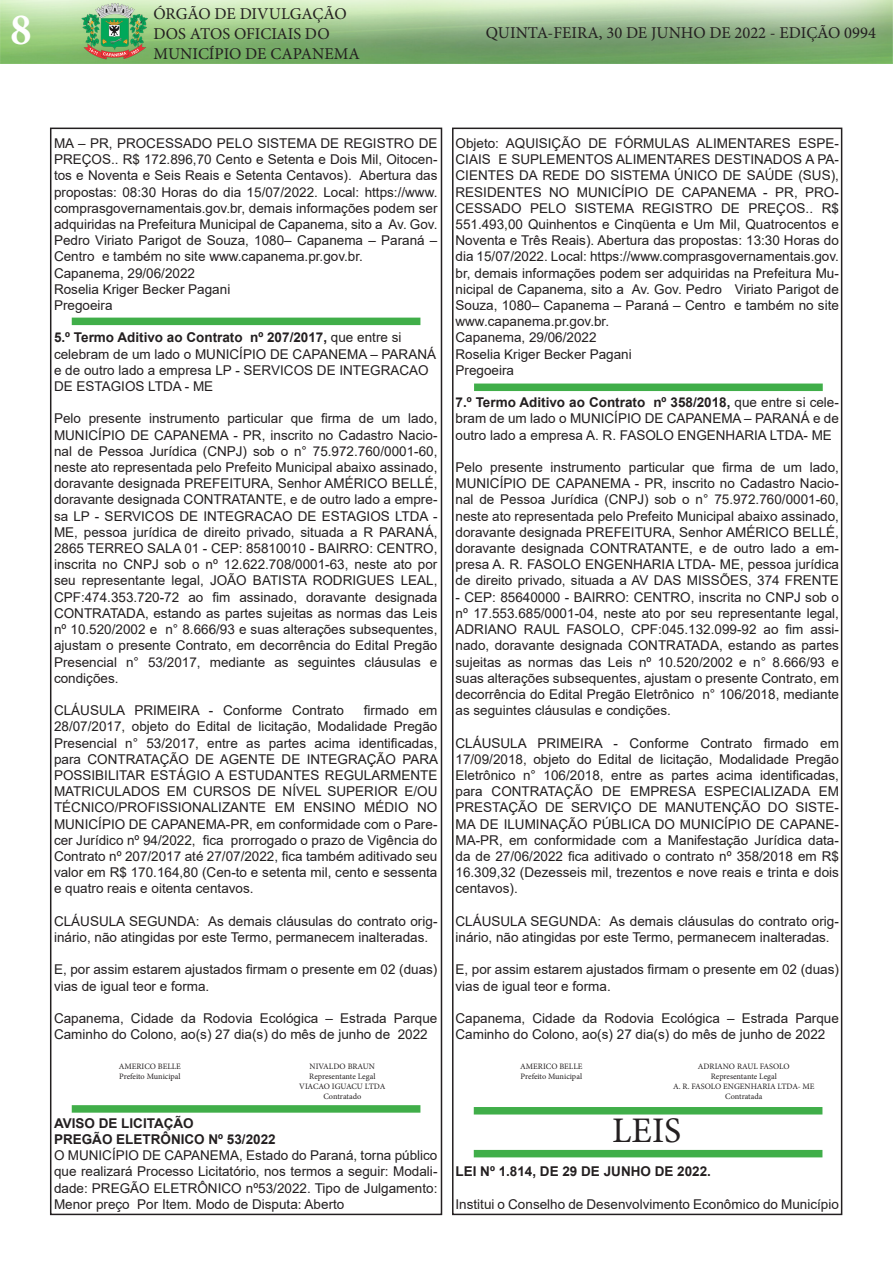
<style>
.page{position:relative;width:893px;height:1263px;background:#fff}
.page>*{position:absolute;margin:0;border:0;box-sizing:border-box;transform-origin:0 0}
.t1{font:700 condensed 45px "Minion Pro";color:#fff}
.t2{font:36px "Minion Pro";color:#231f20}
.t3{font:16.5px/19.8px "Minion Pro";color:#231f20}
.t4{font:13.5px/16.2px "Arial";color:#231f20;text-align:justify}
.t5{font:700 13.5px "Arial";color:#231f20}
.t6{font:8.25px "Minion Pro";color:#231f20}
.t7{font:8.25px "Minion Pro";letter-spacing:-.03em;color:#231f20}
.s1{font-weight:700}
</style>
<div class="page">
<div style="left:50px;top:128px;width:392px;height:1087px;border:2px solid #231f20"></div>
<img style="left:0;top:0;width:893px;height:64px">
<div style="left:452px;top:128px;width:390px;height:1087px;border:2px solid #231f20"></div>
<div style="left:72px;top:1105px;width:348px;height:8px;background:#40ae49"></div>
<div style="left:474px;top:383px;width:349px;height:8px;background:#40ae49"></div>
<div style="left:72px;top:318px;width:348px;height:7px;background:#40ae49"></div>
<div style="left:474px;top:1107px;width:348px;height:7px;background:#40ae49"></div>
<div style="left:474px;top:1150px;width:348px;height:7px;background:#40ae49"></div>
<h1 class="t1" style="left:11px;top:-1px;width:22px">8</h1>
<p class="t3" style="left:153px;top:4px;width:208px">ÓRGÃO DE DIVULGAÇÃO<br>DOS ATOS OFICIAIS DO<br>MUNICÍPIO DE CAPANEMA</p>
<p class="t3" style="left:486px;top:23px;width:392px">QUINTA-FEIRA, 30 DE JUNHO DE 2022 - EDIÇÃO 0994</p>
<p class="t4" style="left:54px;top:135px;width:385px">MA – PR, PROCESSADO PELO SISTEMA DE REGISTRO DE PREÇOS.. R$ 172.896,70 Cento e Setenta e Dois Mil, Oitocen&shy;tos e Noventa e Seis Reais e Setenta Centavos). Abertura das propostas: 08:30 Horas do dia 15/07/2022. Local: https://www. comprasgovernamentais.gov.br, demais informações podem ser adquiridas na Prefeitura Municipal de Capanema, sito a Av. Gov.<br>Pedro Viriato Parigot de Souza, 1080– Capanema – Paraná – Centro e também no site www.capanema.pr.gov.br.</p>
<p class="t4" style="left:54px;top:265px;width:143px">Capanema, 29/06/2022</p>
<p class="t4" style="left:54px;top:281px;width:178px">Roselia Kriger Becker Pagani</p>
<p class="t4" style="left:54px;top:297px;width:60px">Pregoeira</p>
<p class="t4" style="left:54px;top:329px;width:384px;text-align:left"><span class="s1">5.º Termo Aditivo ao Contrato nº 207/2017,</span> que entre si celebram de um lado o MUNICÍPIO DE CAPANEMA – PARANÁ e de outro lado a empresa LP - SERVICOS DE INTEGRACAO DE ESTAGIOS LTDA - ME</p>
<p class="t4" style="left:54px;top:410px;width:385px">Pelo presente instrumento particular que firma de um lado, MUNICÍPIO DE CAPANEMA - PR, inscrito no Cadastro Nacio&shy;nal de Pessoa Jurídica (CNPJ) sob o n° 75.972.760/0001-60, neste ato representada pelo Prefeito Municipal abaixo assinado, doravante designada PREFEITURA, Senhor AMÉRICO BELLÉ, doravante designada CONTRATANTE, e de outro lado a empre&shy;sa LP - SERVICOS DE INTEGRACAO DE ESTAGIOS LTDA - ME, pessoa jurídica de direito privado, situada a R PARANÁ, 2865 TERREO SALA 01 - CEP: 85810010 - BAIRRO: CENTRO, inscrita no CNPJ sob o nº 12.622.708/0001-63, neste ato por seu representante legal, JOÃO BATISTA RODRIGUES LEAL, CPF:474.353.720-72 ao fim assinado, doravante designada CONTRATADA, estando as partes sujeitas as normas das Leis nº 10.520/2002 e n° 8.666/93 e suas alterações subsequentes, ajustam o presente Contrato, em decorrência do Edital Pregão Presencial n° 53/2017, mediante as seguintes cláusulas e condições.</p>
<p class="t4" style="left:54px;top:702px;width:292px">CLÁUSULA PRIMEIRA - Conforme Contrato</p>
<p class="t4" style="left:54px;top:702px;width:386px;text-indent:310px">firmado em 28/07/2017, objeto do Edital de licitação, Modalidade Pregão Presencial n° 53/2017, entre as partes acima identificadas, para CONTRATAÇÃO DE AGENTE DE INTEGRAÇÃO PARA POSSIBILITAR ESTÁGIO A ESTUDANTES REGULARMENTE MATRICULADOS EM CURSOS DE NÍVEL SUPERIOR E/OU TÉCNICO/PROFISSIONALIZANTE EM ENSINO MÉDIO NO MUNICÍPIO DE CAPANEMA-PR, em conformidade com o Pare&shy;cer Jurídico nº 94/2022, fica prorrogado o prazo de Vigência do Contrato nº 207/2017 até 27/07/2022, fica também aditivado seu valor em R$ 170.164,80 (Cen-to e setenta mil, cento e sessenta e quatro reais e oitenta centavos.</p>
<p class="t4" style="left:54px;top:913px;width:385px">CLÁUSULA SEGUNDA: As demais cláusulas do contrato orig&shy;inário, não atingidas por este Termo, permanecem inalteradas.</p>
<p class="t4" style="left:54px;top:961px;width:385px">E, por assim estarem ajustados firmam o presente em 02 (duas) vias de igual teor e forma.</p>
<p class="t4" style="left:54px;top:1010px;width:385px">Capanema, Cidade da Rodovia Ecológica – Estrada Parque<br>Caminho do Colono, ao(s) 27 dia(s) do mês de junho de 2022</p>
<p class="t6" style="left:119px;top:1061px;width:64px">AMERICO BELLE</p>
<p class="t6" style="left:119px;top:1071px;width:63px">Prefeito Municipal</p>
<p class="t6" style="left:310px;top:1061px;width:67px">NIVALDO BRAUN</p>
<p class="t6" style="left:309px;top:1071px;width:68px">Representante Legal</p>
<p class="t7" style="left:299px;top:1081px;width:88px">VIACAO IGUACU LTDA</p>
<p class="t6" style="left:323px;top:1091px;width:39px">Contratado</p>
<p class="t5" style="left:54px;top:1113px;width:141px">AVISO DE LICITAÇÃO</p>
<p class="t5" style="left:54px;top:1130px;width:223px">PREGÃO ELETRÔNICO Nº 53/2022</p>
<p class="t4" style="left:54px;top:1147px;width:385px">O MUNICÍPIO DE CAPANEMA, Estado do Paraná, torna público que realizará Processo Licitatório, nos termos a seguir: Modali&shy;dade: PREGÃO ELETRÔNICO nº53/2022. Tipo de Julgamento:<br>Menor preço Por Item. Modo de Disputa: Aberto</p>
<p class="t4" style="left:455px;top:135px;width:385px">Objeto: AQUISIÇÃO DE FÓRMULAS ALIMENTARES ESPE-CIAIS E SUPLEMENTOS ALIMENTARES DESTINADOS A PA-CIENTES DA REDE DO SISTEMA ÚNICO DE SAÚDE (SUS), RESIDENTES NO MUNICÍPIO DE CAPANEMA - PR, PRO-CESSADO PELO SISTEMA REGISTRO DE PREÇOS.. R$ 551.493,00 Quinhentos e Cinqüenta e Um Mil, Quatrocentos e Noventa e Três Reais). Abertura das propostas: 13:30 Horas do dia 15/07/2022. Local: https://www.comprasgovernamentais.gov. br, demais informações podem ser adquiridas na Prefeitura Mu&shy;nicipal de Capanema, sito a Av. Gov. Pedro Viriato Parigot de Souza, 1080– Capanema – Paraná – Centro e também no site www.capanema.pr.gov.br.</p>
<p class="t4" style="left:455px;top:329px;width:143px">Capanema, 29/06/2022</p>
<p class="t4" style="left:455px;top:346px;width:178px">Roselia Kriger Becker Pagani</p>
<p class="t4" style="left:455px;top:362px;width:60px">Pregoeira</p>
<p class="t4" style="left:455px;top:394px;width:385px"><span class="s1">7.º Termo Aditivo ao Contrato nº 358/2018,</span> que entre si cele&shy;bram de um lado o MUNICÍPIO DE CAPANEMA – PARANÁ e de outro lado a empresa A. R. FASOLO ENGENHARIA LTDA- ME</p>
<p class="t4" style="left:455px;top:459px;width:385px">Pelo presente instrumento particular que firma de um lado, MUNICÍPIO DE CAPANEMA - PR, inscrito no Cadastro Nacio&shy;nal de Pessoa Jurídica (CNPJ) sob o n° 75.972.760/0001-60, neste ato representada pelo Prefeito Municipal abaixo assinado, doravante designada PREFEITURA, Senhor AMÉRICO BELLÉ, doravante designada CONTRATANTE, e de outro lado a em&shy;presa A. R. FASOLO ENGENHARIA LTDA- ME, pessoa jurídica de direito privado, situada a AV DAS MISSÕES, 374 FRENTE</p>
<p class="t4" style="left:455px;top:589px;width:385px">- CEP: 85640000 - BAIRRO: CENTRO, inscrita no CNPJ sob o nº 17.553.685/0001-04, neste ato por seu representante legal, ADRIANO RAUL FASOLO, CPF:045.132.099-92 ao fim assi&shy;nado, doravante designada CONTRATADA, estando as partes sujeitas as normas das Leis nº 10.520/2002 e n° 8.666/93 e suas alterações subsequentes, ajustam o presente Contrato, em decorrência do Edital Pregão Eletrônico n° 106/2018, mediante as seguintes cláusulas e condições.</p>
<p class="t4" style="left:455px;top:734px;width:385px">CLÁUSULA PRIMEIRA - Conforme Contrato firmado em 17/09/2018, objeto do Edital de licitação, Modalidade Pregão Eletrônico n° 106/2018, entre as partes acima identificadas, para CONTRATAÇÃO DE EMPRESA ESPECIALIZADA EM PRESTAÇÃO DE SERVIÇO DE MANUTENÇÃO DO SISTE-MA DE ILUMINAÇÃO PÚBLICA DO MUNICÍPIO DE CAPANE-MA-PR, em conformidade com a Manifestação Jurídica data&shy;da de 27/06/2022 fica aditivado o contrato nº 358/2018 em R$ 16.309,32 (Dezesseis mil, trezentos e nove reais e trinta e dois centavos).</p>
<p class="t4" style="left:455px;top:913px;width:385px">CLÁUSULA SEGUNDA: As demais cláusulas do contrato orig&shy;inário, não atingidas por este Termo, permanecem inalteradas.</p>
<p class="t4" style="left:455px;top:961px;width:385px">E, por assim estarem ajustados firmam o presente em 02 (duas) vias de igual teor e forma.</p>
<p class="t4" style="left:455px;top:1010px;width:385px">Capanema, Cidade da Rodovia Ecológica – Estrada Parque<br>Caminho do Colono, ao(s) 27 dia(s) do mês de junho de 2022</p>
<p class="t6" style="left:520px;top:1061px;width:64px">AMERICO BELLE</p>
<p class="t6" style="left:521px;top:1071px;width:63px">Prefeito Municipal</p>
<p class="t6" style="left:698px;top:1061px;width:93px">ADRIANO RAUL FASOLO</p>
<p class="t6" style="left:711px;top:1071px;width:68px">Representante Legal</p>
<p class="t6" style="left:673px;top:1081px;width:143px">A. R. FASOLO ENGENHARIA LTDA- ME</p>
<p class="t6" style="left:725px;top:1091px;width:39px">Contratada</p>
<p class="t2" style="left:612px;top:1106px;width:71px">LEIS</p>
<p class="t5" style="left:455px;top:1162px;width:257px">LEI Nº 1.814, DE 29 DE JUNHO DE 2022.</p>
<p class="t4" style="left:455px;top:1196px;width:385px">Institui o Conselho de Desenvolvimento Econômico do Município</p>
</div>
